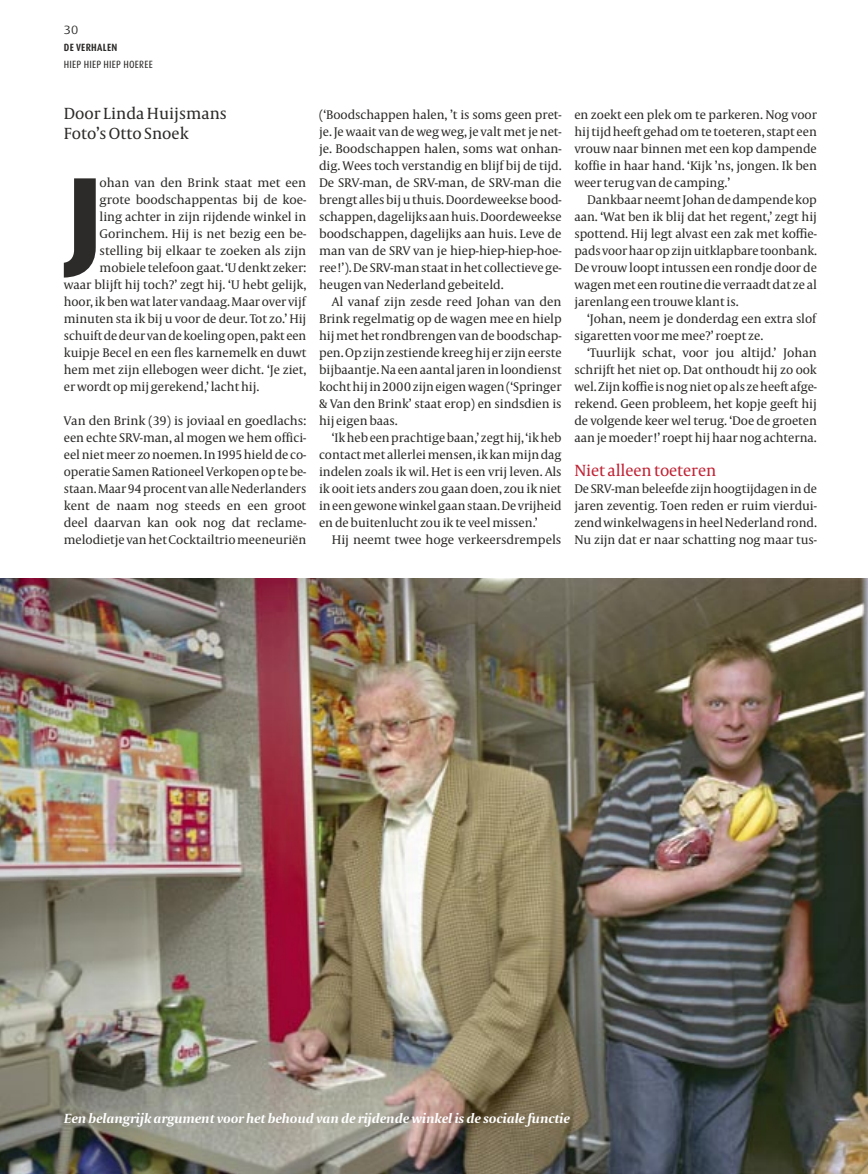
<style>
.page{position:relative;width:868px;height:1174px;background:#fff}
.page>*{position:absolute;margin:0;border:0;box-sizing:border-box;transform-origin:0 0}
._04_byline{font:16.5px/19.8px "Capitol News";color:#2c2b29}
._05_tussenkop{font:16.5px "Capitol News";letter-spacing:-.005em;color:#c02335}
._17_onderschrift-R{font:italic 700 13.95px "Capitolium";letter-spacing:-.01em;color:#fff;scale:1.06 1}
._08_initiaal-ju-3_0{font:12.75px/17px "Capitol News";letter-spacing:-.005em;color:#2c2b29;text-align:justify}
._10_tekst-ju{font:12.75px/17px "Capitol News";letter-spacing:-.005em;color:#2c2b29;text-align:justify}
._08_initiaal-ju-5_1{font:12.75px "Capitol News";letter-spacing:-.005em;color:#2c2b29}
.X1_kopregel_L{font:12px "Dax Wide";color:#2c2b29}
.X1_kopregel_L-2{font:10.5px "Dax Condensed";letter-spacing:.025em;color:#2c2b29}
.X1_kopregel_L-3{font:700 10.5px "Dax Condensed";letter-spacing:.03em;color:#2c2b29}
</style>
<div class="page">
<img style="left:0;top:578px;width:867px;height:596px">
<svg style="left:64px;top:178px;width:32px;height:99px"></svg>
<p class="X1_kopregel_L" style="left:64px;top:23px;width:16px">30</p>
<p class="X1_kopregel_L-3" style="left:64px;top:42px;width:55px">DE VERHALEN</p>
<p class="X1_kopregel_L-2" style="left:64px;top:59px;width:90px">HIEP HIEP HIEP HOEREE</p>
<p class="_04_byline" style="left:64px;top:104px;width:165px">Door Linda Huijsmans<br>Foto’s Otto Snoek</p>
<p class="_08_initiaal-ju-5_1" style="left:100px;top:176px;width:208px">ohan van den Brink staat met een</p>
<p class="_08_initiaal-ju-5_1" style="left:100px;top:193px;width:208px">grote boodschappentas bij de koe-</p>
<p class="_08_initiaal-ju-5_1" style="left:100px;top:210px;width:208px">ling achter in zijn rijdende winkel in</p>
<p class="_08_initiaal-ju-5_1" style="left:100px;top:227px;width:208px">Gorinchem. Hij is net bezig een be-</p>
<p class="_08_initiaal-ju-5_1" style="left:100px;top:244px;width:208px">stelling bij elkaar te zoeken als zijn</p>
<p class="_08_initiaal-ju-5_1" style="left:100px;top:261px;width:208px">mobiele telefoon gaat. ‘U denkt zeker:</p>
<p class="_08_initiaal-ju-5_1" style="left:64px;top:278px;width:244px">waar blijft hij toch?’ zegt hij. ‘U hebt gelijk,</p>
<p class="_08_initiaal-ju-5_1" style="left:64px;top:295px;width:243px">hoor, ik ben wat later vandaag. Maar over vijf</p>
<p class="_08_initiaal-ju-5_1" style="left:64px;top:312px;width:244px">minuten sta ik bij u voor de deur. Tot zo.’ Hij</p>
<p class="_08_initiaal-ju-5_1" style="left:64px;top:329px;width:244px">schuift de deur van de koeling open, pakt een</p>
<p class="_08_initiaal-ju-5_1" style="left:64px;top:346px;width:244px">kuipje Becel en een fles karnemelk en duwt</p>
<p class="_08_initiaal-ju-5_1" style="left:64px;top:363px;width:244px">hem met zijn ellebogen weer dicht. ‘Je ziet,</p>
<p class="_08_initiaal-ju-5_1" style="left:64px;top:380px;width:197px">er wordt op mij gerekend,’ lacht hij.</p>
<p class="_08_initiaal-ju-3_0" style="left:64px;top:413px;width:244px">Van den Brink (39) is joviaal en goedlachs: een echte SRV-man, al mogen we hem offici&shy;eel niet meer zo noemen. In 1995 hield de co&shy;operatie Samen Rationeel Verkopen op te be&shy;staan. Maar 94 procent van alle Nederlanders kent de naam nog steeds en een groot deel daarvan kan ook nog dat reclame&shy;melodietje van het Cocktailtrio meeneuriën</p>
<p class="_08_initiaal-ju-3_0" style="left:319px;top:107px;width:244px">(‘Boodschappen halen, ’t is soms geen pret&shy;je. Je waait van de weg weg, je valt met je net&shy;je. Boodschappen halen, soms wat onhan&shy;dig. Wees toch verstandig en blijf bij de tijd.<br>De SRV-man, de SRV-man, de SRV-man die brengt alles bij u thuis. Doordeweekse bood&shy;schappen, dagelijks aan huis. Doordeweekse boodschappen, dagelijks aan huis. Leve de man van de SRV van je hiep-hiep-hiep-hoe&shy;ree!’). De SRV-man staat in het collectieve ge&shy;heugen van Nederland gebeiteld.</p>
<p class="_10_tekst-ju" style="left:319px;top:294px;width:244px;text-indent:13px">Al vanaf zijn zesde reed Johan van den Brink regelmatig op de wagen mee en hielp hij met het rondbrengen van de boodschap&shy;pen. Op zijn zestiende kreeg hij er zijn eerste bijbaantje. Na een aantal jaren in loondienst kocht hij in 2000 zijn eigen wagen (‘Springer &amp; Van den Brink’ staat erop) en sindsdien is hij eigen baas.</p>
<p class="_10_tekst-ju" style="left:319px;top:430px;width:244px;text-indent:13px">‘Ik heb een prachtige baan,’ zegt hij, ‘ik heb contact met allerlei mensen, ik kan mijn dag indelen zoals ik wil. Het is een vrij leven. Als ik ooit iets anders zou gaan doen, zou ik niet in een gewone winkel gaan staan. De vrijheid en de buitenlucht zou ik te veel missen.’</p>
<p class="_08_initiaal-ju-3_0" style="left:332px;top:532px;width:231px">Hij neemt twee hoge verkeersdrempels</p>
<p class="_08_initiaal-ju-3_0" style="left:574px;top:107px;width:244px">en zoekt een plek om te parkeren. Nog voor hij tijd heeft gehad om te toeteren, stapt een vrouw naar binnen met een kop dampende koffie in haar hand. ‘Kijk ’ns, jongen. Ik ben weer terug van de camping.’</p>
<p class="_10_tekst-ju" style="left:574px;top:192px;width:244px;text-indent:13px">Dankbaar neemt Johan de dampende kop aan. ‘Wat ben ik blij dat het regent,’ zegt hij spottend. Hij legt alvast een zak met koffie&shy;pads voor haar op zijn uitklapbare toonbank.<br>De vrouw loopt intussen een rondje door de wagen met een routine die verraadt dat ze al jarenlang een trouwe klant is.</p>
<p class="_10_tekst-ju" style="left:574px;top:311px;width:243px;text-indent:13px">‘Johan, neem je donderdag een extra slof sigaretten voor me mee?’ roept ze.</p>
<p class="_10_tekst-ju" style="left:574px;top:345px;width:244px;text-indent:13px">‘Tuurlijk schat, voor jou altijd.’ Johan schrijft het niet op. Dat onthoudt hij zo ook wel. Zijn koffie is nog niet op als ze heeft afge&shy;rekend. Geen probleem, het kopje geeft hij de volgende keer wel terug. ‘Doe de groeten aan je moeder!’ roept hij haar nog achterna.</p>
<p class="_05_tussenkop" style="left:574px;top:461px;width:143px">Niet alleen toeteren</p>
<p class="_08_initiaal-ju-3_0" style="left:574px;top:481px;width:244px">De SRV-man beleefde zijn hoogtijdagen in de jaren zeventig. Toen reden er ruim vierdui&shy;zend winkelwagens in heel Nederland rond.<br>Nu zijn dat er naar schatting nog maar tus-</p>
<p class="_17_onderschrift-R" style="left:64px;top:1110px;width:479px">Een belangrijk argument voor het behoud van de rijdende winkel is de sociale functie</p>
</div>
